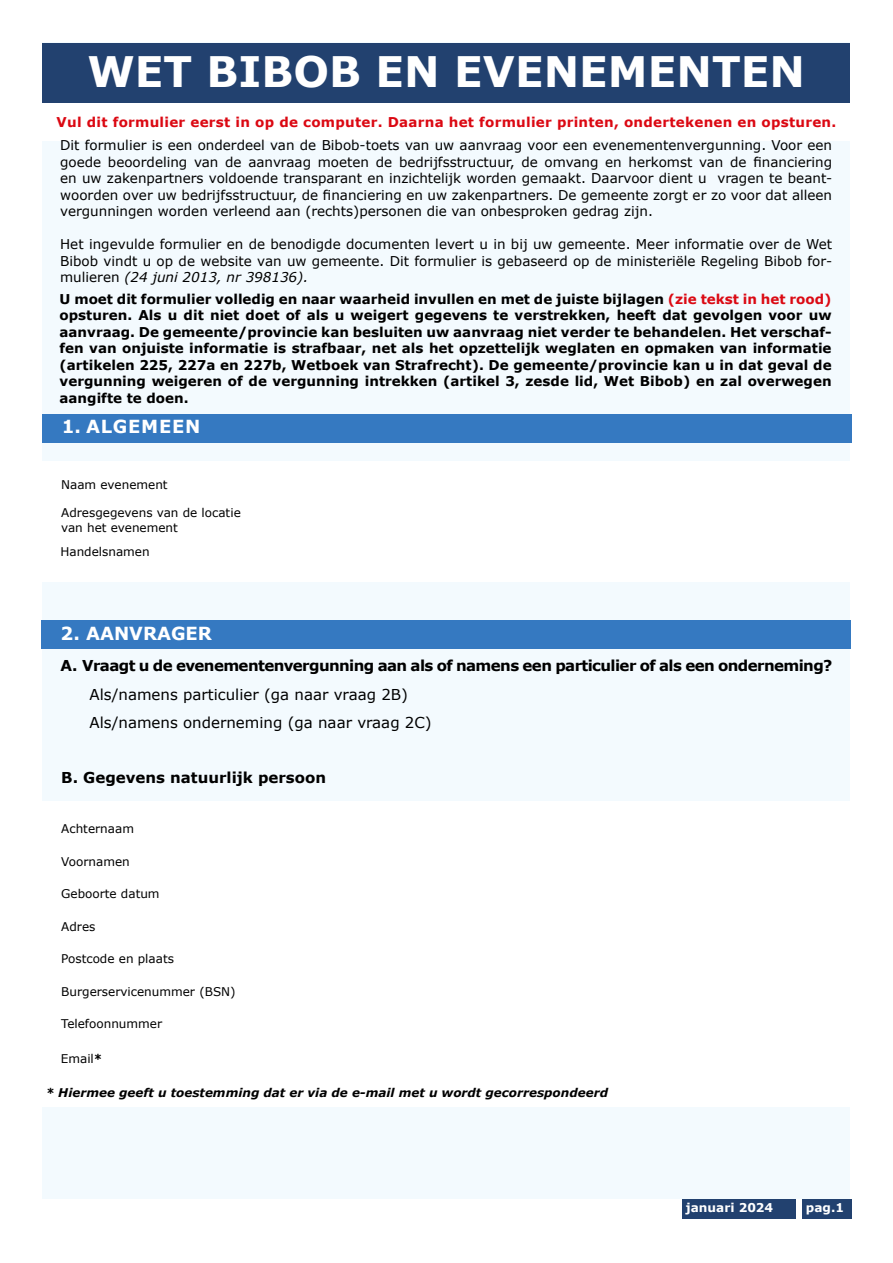
<style>
.page{position:relative;width:893px;height:1263px;background:#fff}
.page>*{position:absolute;margin:0;border:0;box-sizing:border-box;transform-origin:0 0}
.t1{font:700 42px "Verdana";color:#fff}
.t2{font:700 18px "Verdana";color:#fff}
.t3{font:700 18px "Verdana";letter-spacing:.04em;color:#fff}
.t4{font:700 15px "Verdana";letter-spacing:-.04em;color:#000}
.t5{font:15px/28.2px "Verdana";color:#000}
.t6{font:700 15px "Verdana";color:#000}
.t7{font:13.5px/16.5px "Verdana";color:#000;text-align:justify}
.t8{font:700 13.5px/16.5px "Verdana";color:#000;text-align:justify}
.t9{font:700 13.5px "Verdana";letter-spacing:.02em;color:#db0812}
.t10{font:700 12.15px "Verdana";color:#fff}
.t11{font:12px/15px "Verdana";color:#000}
.t12{font:italic 700 12px "Verdana";color:#000}
.s1{font-style:italic}
.s2{color:#db0913}
.s3{font-weight:700}
</style>
<div class="page">
<div style="left:43px;top:43px;width:807px;height:1156px;background:#f3fafe"></div>
<div style="left:43px;top:43px;width:807px;height:60px;background:#22416f"></div>
<div style="left:43px;top:103px;width:807px;height:38px;background:#fff"></div>
<div style="left:42px;top:414px;width:810px;height:28px;background:#3579c1"></div>
<div style="left:682px;top:1199px;width:113px;height:20px;background:#22416f"></div>
<div style="left:802px;top:1199px;width:49px;height:20px;background:#22416f"></div>
<div style="left:35px;top:461px;width:828px;height:120px;background:#fff"></div>
<div style="left:41px;top:620px;width:810px;height:29px;background:#3579c1"></div>
<div style="left:27px;top:801px;width:840px;height:306px;background:#fff"></div>
<h1 class="t1" style="left:87px;top:44px;width:719px">WET BIBOB EN EVENEMENTEN</h1>
<p class="t9" style="left:57px;top:113px;width:781px">Vul dit formulier eerst in op de computer. Daarna het formulier printen, ondertekenen en opsturen.</p>
<p class="t7" style="left:60px;top:137px;width:773px">Dit formulier is een onderdeel van de Bibob-toets van uw aanvraag voor een evenementenvergunning. Voor een goede beoordeling van de aanvraag moeten de bedrijfsstructuur, de omvang en herkomst van de financiering en uw zakenpartners voldoende transparant en inzichtelijk worden gemaakt. Daarvoor dient u vragen te beant&shy;woorden over uw bedrijfsstructuur, de financiering en uw zakenpartners. De gemeente zorgt er zo voor dat alleen vergunningen worden verleend aan (rechts)personen die van onbesproken gedrag zijn.</p>
<p class="t7" style="left:60px;top:236px;width:773px">Het ingevulde formulier en de benodigde documenten levert u in bij uw gemeente. Meer informatie over de Wet Bibob vindt u op de website van uw gemeente. Dit formulier is gebaseerd op de ministeriële Regeling Bibob for&shy;mulieren <span class="s1">(24 juni 2013, nr 398136).</span></p>
<p class="t8" style="left:60px;top:291px;width:773px">U moet dit formulier volledig en naar waarheid invullen en met de juiste bijlagen <span class="s2">(zie tekst in het rood) </span>opsturen. Als u dit niet doet of als u weigert gegevens te verstrekken, heeft dat gevolgen voor uw aanvraag. De gemeente/provincie kan besluiten uw aanvraag niet verder te behandelen. Het verschaf&shy;fen van onjuiste informatie is strafbaar, net als het opzettelijk weglaten en opmaken van informatie (artikelen 225, 227a en 227b, Wetboek van Strafrecht). De gemeente/provincie kan u in dat geval de vergunning weigeren of de vergunning intrekken (artikel 3, zesde lid, Wet Bibob) en zal overwegen aangifte te doen.</p>
<h2 class="t3" style="left:62px;top:415px;width:140px">1. ALGEMEEN</h2>
<p class="t11" style="left:61px;top:478px;width:108px">Naam evenement</p>
<p class="t11" style="left:61px;top:505px;width:181px">Adresgegevens van de locatie van het evenement</p>
<p class="t11" style="left:60px;top:544px;width:91px">Handelsnamen</p>
<h2 class="t2" style="left:61px;top:621px;width:153px">2. AANVRAGER</h2>
<p class="t4" style="left:61px;top:655px;width:773px">A. Vraagt u de evenementenvergunning aan als of namens een particulier of als een onderneming?</p>
<p class="t5" style="left:90px;top:681px;width:344px">Als/namens particulier (ga naar vraag 2B)<br>Als/namens onderneming (ga naar vraag 2C)</p>
<p class="t6" style="left:61px;top:768px;width:266px">B. Gegevens natuurlijk persoon</p>
<p class="t11" style="left:61px;top:822px;width:74px">Achternaam</p>
<p class="t11" style="left:61px;top:854px;width:70px">Voornamen</p>
<p class="t11" style="left:61px;top:887px;width:100px">Geboorte datum</p>
<p class="t11" style="left:61px;top:919px;width:36px">Adres</p>
<p class="t11" style="left:61px;top:951px;width:114px">Postcode en plaats</p>
<p class="t11" style="left:61px;top:984px;width:176px">Burgerservicenummer (BSN)</p>
<p class="t11" style="left:61px;top:1016px;width:102px">Telefoonnummer</p>
<p class="t11" style="left:61px;top:1051px;width:43px">Email<span class="s3">*</span></p>
<p class="t12" style="left:46px;top:1085px;width:564px">* Hiermee geeft u toestemming dat er via de e-mail met u wordt gecorrespondeerd</p>
<p class="t10" style="left:686px;top:1200px;width:89px">januari 2024</p>
<p class="t10" style="left:806px;top:1200px;width:40px">pag.1</p>
</div>
